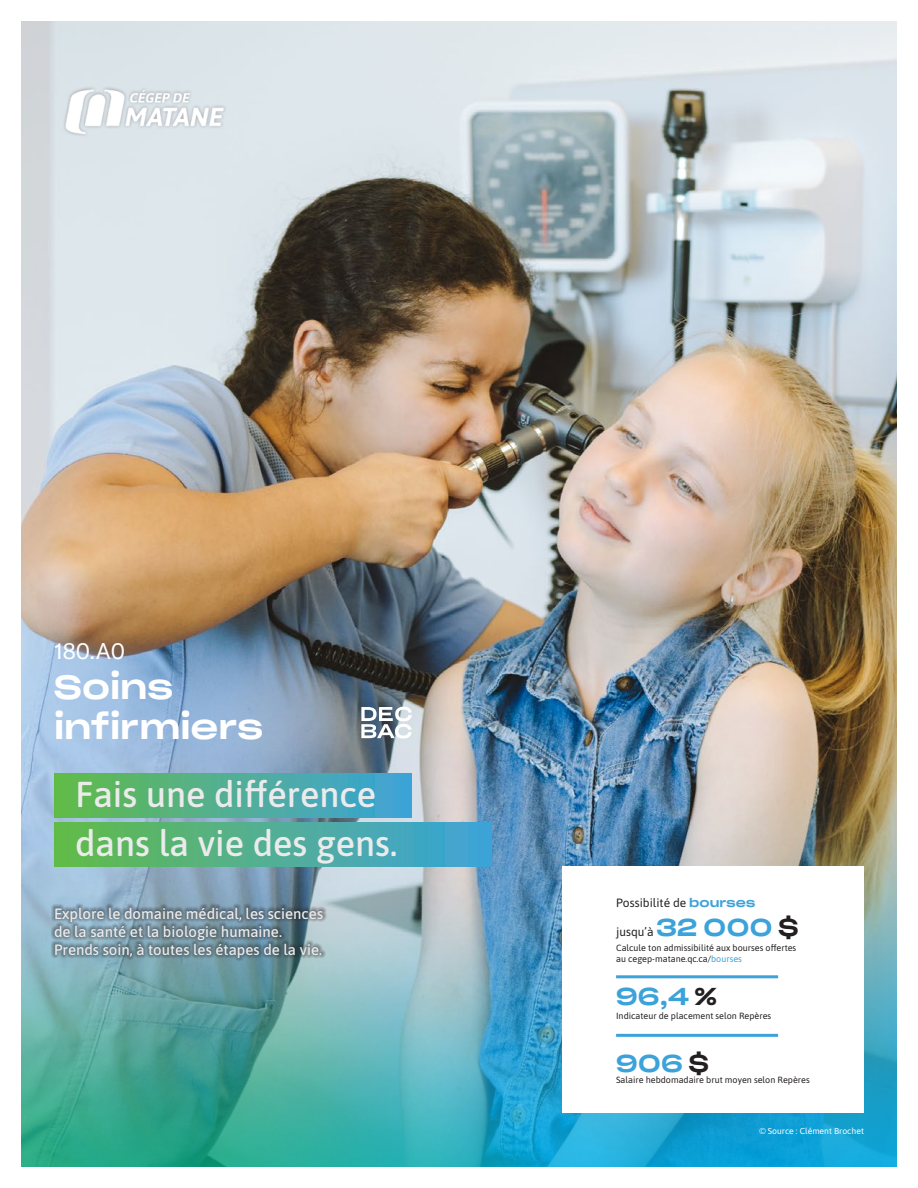
<style>
.page{position:relative;width:918px;height:1188px;background:#fff}
.page>*{position:absolute;margin:0;border:0;box-sizing:border-box;transform-origin:0 0}
.t1{font:500 36px/49.3px "Asap";color:#ebebec}
.t2{font:33px "Sharp Grotesk Medium 25";color:#fff}
.t3{font:24px "Sharp Grotesk Medium 25";color:#3ca2da}
.t4{font:22.5px "GT America";color:#fff}
.t5{font:500 15px/18px "Asap";color:#ebebec}
.t6{font:12px "Asap";color:#231f20}
.t7{font:9px/10.8px "Asap";color:#231f20}
.t8{font:8.7px "Asap";color:#fff}
.s1{font-family:"Sharp Grotesk Medium 25";color:#3ca2da}
.s2{font-family:"Sharp Grotesk Medium 25";font-size:24px;color:#3ca2da}
.s3{font-family:"Sharp Grotesk Medium 25";font-size:24px}
.s4{color:#3ca2da}
.s5{color:#231f20}
</style>
<div class="page">
<img style="left:21px;top:21px;width:876px;height:1146px">
<svg style="left:54px;top:773px;width:437px;height:93px;background:#5cb099"></svg>
<div style="left:51px;top:903px;width:276px;height:59px;background:#231f20;opacity:.75"></div>
<div style="left:562px;top:866px;width:302px;height:247px;background:#fff"></div>
<hr style="left:616px;top:975px;width:162px;height:3px;background:#3ca2da">
<hr style="left:616px;top:1034px;width:162px;height:3px;background:#3ca2da">
<svg style="left:361px;top:707px;width:51px;height:32px"></svg>
<div style="left:62px;top:86px;width:165px;height:51px;background:#dce5ea"></div>
<img style="left:54px;top:89px;width:181px;height:45px">
<p class="t4" style="left:54px;top:638px;width:73px">180.A0</p>
<p class="t2" style="left:54px;top:657px;width:121px">Soins</p>
<p class="t2" style="left:54px;top:697px;width:210px">infirmiers</p>
<p class="t1" style="left:75px;top:768px;width:323px">Fais une différence dans la vie des gens.</p>
<p class="t5" style="left:54px;top:904px;width:271px">Explore le domaine médical, les sciences de la santé et la biologie humaine.<br>Prends soin, à toutes les étapes de la vie.</p>
<p class="t6" style="left:616px;top:895px;width:141px">Possibilité de <span class="s1">bourses</span></p>
<p class="t6" style="left:616px;top:923px;width:184px">jusqu’à <span class="s2">32 000</span> <span class="s3">$</span></p>
<p class="t7" style="left:616px;top:942px;width:182px">Calcule ton admissibilité aux bourses offertes au cegep-matane.qc.ca/<span class="s4">bourses</span></p>
<p class="t3" style="left:616px;top:974px;width:102px">96,4 <span class="s5">%</span></p>
<p class="t7" style="left:616px;top:1010px;width:157px">Indicateur de placement selon Repères</p>
<p class="t3" style="left:616px;top:1042px;width:94px">906 <span class="s5">$</span></p>
<p class="t7" style="left:616px;top:1074px;width:195px">Salaire hebdomadaire brut moyen selon Repères</p>
<p class="t8" style="left:759px;top:1125px;width:106px">© Source : Clément Brochet</p>
</div>
